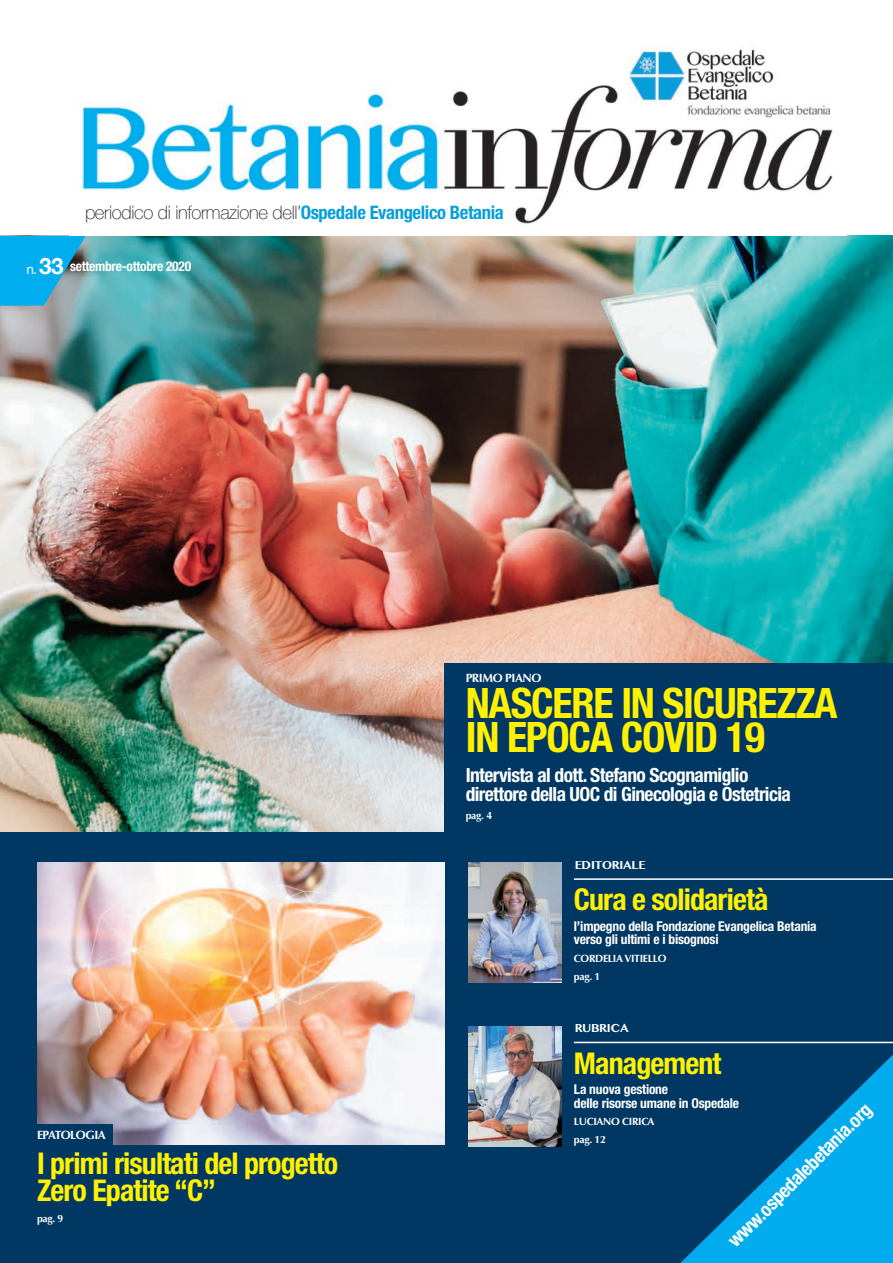
<style>
.page{position:relative;width:893px;height:1263px;background:#fff}
.page>*{position:absolute;margin:0;border:0;box-sizing:border-box;transform-origin:0 0}
.t1{font:700 condensed 42px/34.5px "Helvetica Neue";letter-spacing:-.03em;color:#fff101}
.t2{font:700 condensed 30px/27px "Helvetica Neue";letter-spacing:-.03em;color:#fff101}
.t3{font:700 condensed 19.5px/19.5px "Helvetica Neue";letter-spacing:-.03em;color:#fff}
.t4{font:100 18.6px "Helvetica Neue";letter-spacing:-.02em;color:#231f20}
.t5{font:700 condensed 13.5px/13.5px "Helvetica Neue";letter-spacing:-.015em;color:#fff}
.t6{font:700 12px "Optima";letter-spacing:-.035em;color:#fff}
.t7{font:700 12px "Lao MN";letter-spacing:-.025em;color:#fff}
.t8{font:700 10.5px "Optima";letter-spacing:-.03em;color:#fff}
.s1{font-weight:700;font-stretch:condensed;color:#069edb}
.s2{font-weight:400;font-stretch:normal}
.s3{font-stretch:normal;font-size:22.5px}
</style>
<div class="page">
<img style="left:0;top:235px;width:893px;height:597px">
<div style="left:0;top:832px;width:893px;height:431px;background:#013863"></div>
<svg style="left:1px;top:236px;width:85px;height:70px;background:#22a7d8"></svg>
<img style="left:80px;top:85px;width:753px;height:139px">
<hr style="left:0;top:236px;width:1px;height:70px;background:#00aeef">
<img style="left:622px;top:49px;width:211px;height:73px">
<hr style="left:574px;top:878px;width:319px;height:2px;background:#fff">
<img style="left:37px;top:862px;width:407px;height:283px">
<div style="left:444px;top:663px;width:449px;height:184px;background:#013863"></div>
<div style="left:20px;top:1124px;width:93px;height:22px;background:#013863"></div>
<img style="left:468px;top:863px;width:93px;height:120px">
<hr style="left:574px;top:1042px;width:319px;height:1px;background:#fff">
<img style="left:468px;top:1026px;width:93px;height:120px">
<svg style="left:680px;top:1055px;width:213px;height:208px"></svg>
<h3 class="t4" style="left:85px;top:201px;width:420px">periodico di informazione dell’<span class="s1">Ospedale Evangelico Betania</span></h3>
<p class="t5" style="left:26px;top:261px;width:166px"><span class="s2">n.</span> <span class="s3">33</span> settembre-ottobre 2020</p>
<p class="t6" style="left:466px;top:673px;width:77px">PRIMO PIANO</p>
<h1 class="t1" style="left:466px;top:689px;width:373px">NASCERE IN SICUREZZA<br>IN EPOCA COVID 19</h1>
<h3 class="t3" style="left:466px;top:767px;width:327px">Intervista al dott. Stefano Scognamiglio direttore della UOC di Ginecologia e Ostetricia</h3>
<p class="t6" style="left:37px;top:1130px;width:70px">EPATOLOGIA</p>
<h2 class="t2" style="left:37px;top:1152px;width:303px">I primi risultati del progetto<br>Zero Epatite “C”</h2>
<p class="t8" style="left:37px;top:1214px;width:28px">pag. 9</p>
<p class="t8" style="left:466px;top:811px;width:28px">pag. 4</p>
<p class="t7" style="left:575px;top:857px;width:72px">EDITORIALE</p>
<h2 class="t2" style="left:574px;top:889px;width:196px">Cura e solidarietà</h2>
<p class="t5" style="left:574px;top:920px;width:244px">l’impegno della Fondazione Evangelica Betania verso gli ultimi e i bisognosi</p>
<p class="t8" style="left:574px;top:972px;width:28px">pag. 1</p>
<p class="t8" style="left:574px;top:954px;width:94px">CORDELIA VITIELLO</p>
<p class="t7" style="left:575px;top:1021px;width:55px">RUBRICA</p>
<h2 class="t2" style="left:574px;top:1052px;width:149px">Management</h2>
<p class="t5" style="left:574px;top:1084px;width:167px">La nuova gestione<br>delle risorse umane in Ospedale</p>
<p class="t8" style="left:574px;top:1135px;width:33px">pag. 12</p>
<h3 class="t3" style="left:725px;top:1238px;width:196px;rotate:-45deg">www.ospedalebetania.org</h3>
<p class="t8" style="left:574px;top:1117px;width:82px">LUCIANO CIRICA</p>
</div>
